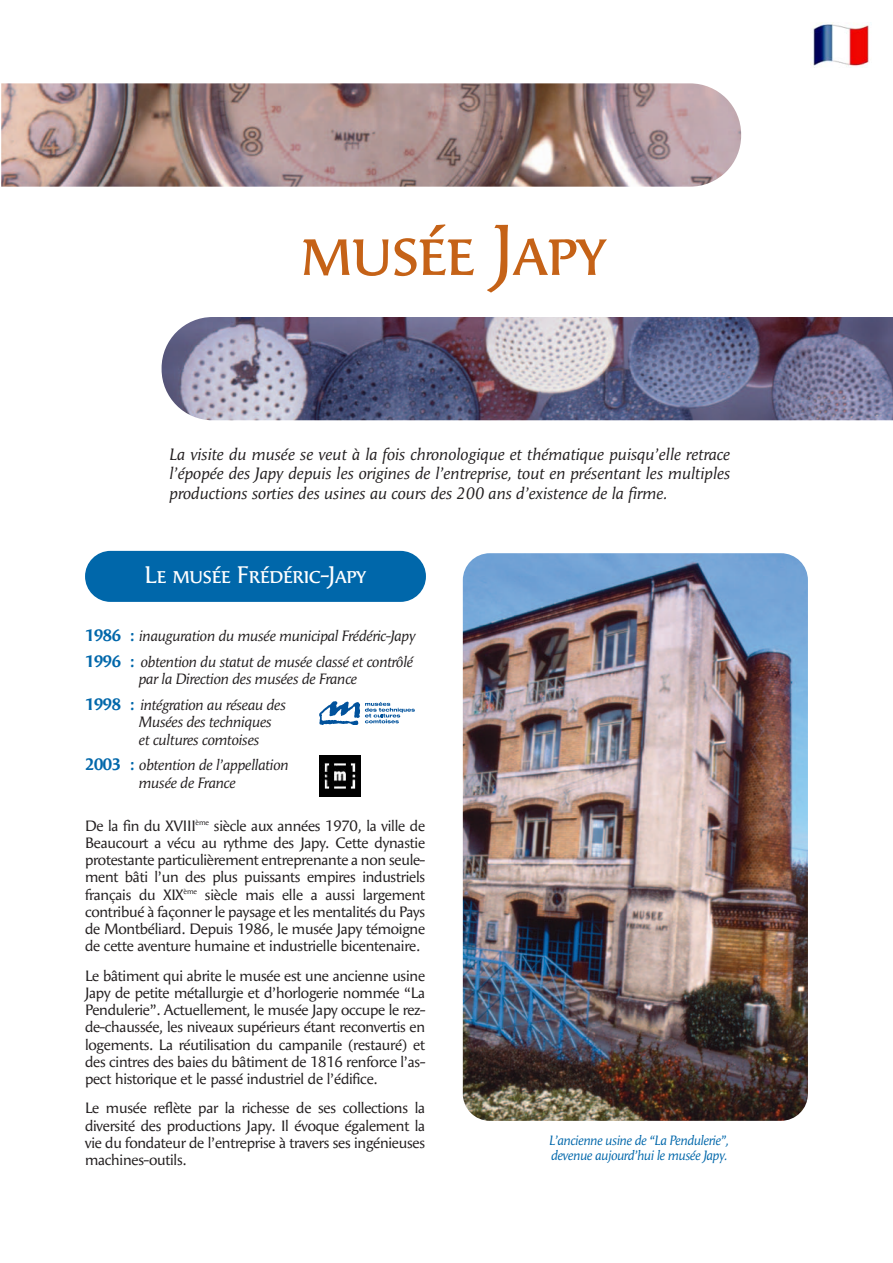
<style>
.page{position:relative;width:893px;height:1263px;background:#fff}
.page>*{position:absolute;margin:0;border:0;box-sizing:border-box;transform-origin:0 0}
.t1{font:72px "Angie Small Caps";letter-spacing:-.015em;color:#c56217}
.t2{font:24px "Angie Small Caps";letter-spacing:-.015em;color:#fff}
.t3{font:16.5px/19.8px "Angie Italic LF";color:#231f20;text-align:justify}
.t4{font:15px/17.2px "Angie Sans";letter-spacing:-.015em;color:#231f20;text-align:justify}
.t5{font:italic 15px/25.8px "Angie";letter-spacing:-.015em;color:#231f20}
.t6{font:italic 13.5px/15px "Angie";letter-spacing:-.025em;color:#0067aa;scale:.96 1}
.s1{font-family:"Angie Bold LF";font-style:normal;font-size:16.5px;color:#0067aa}
.s2{font-family:"Angie Small Caps"}
</style>
<div class="page">
<img style="left:463px;top:553px;width:345px;height:568px">
<div style="left:85px;top:551px;width:341px;height:51px;background:#0067aa;border-radius:26px"></div>
<img style="left:162px;top:317px;width:730px;height:103px">
<img style="left:1px;top:83px;width:740px;height:104px">
<svg style="left:319px;top:701px;width:96px;height:24px"></svg>
<svg style="left:320px;top:796px;width:41px;height:1px"></svg>
<img style="left:320px;top:755px;width:41px;height:41px">
<img style="left:810px;top:22px;width:61px;height:45px">
<h1 class="t1" style="left:300px;top:208px;width:308px">musée Japy</h1>
<p class="t3" style="left:169px;top:445px;width:562px">La visite du musée se veut à la fois chronologique et thématique puisqu’elle retrace l’épopée des Japy depuis les origines de l’entreprise, tout en présentant les multiples productions sorties des usines au cours des 200 ans d’existence de la firme.</p>
<h2 class="t2" style="left:145px;top:561px;width:223px">Le musée Frédéric-Japy</h2>
<p class="t5" style="left:85px;top:624px;width:332px"><span class="s1">1986 :</span> inauguration du musée municipal Frédéric-Japy<br><span class="s1">1996 :</span> obtention du statut de musée classé et contrôlé</p>
<p class="t5" style="left:85px;top:667px;width:273px;text-indent:53px">par la Direction des musées de France<br><span class="s1">1998 :</span> intégration au réseau des</p>
<p class="t5" style="left:138px;top:715px;width:134px;line-height:17.2px">Musées des techniques et cultures comtoises</p>
<p class="t5" style="left:85px;top:758px;width:205px;line-height:17.2px;text-align:center"><span class="s1">2003 :</span> obtention de l’appellation musée de France</p>
<p class="t4" style="left:85px;top:818px;width:342px">De la fin du XVIII<sup>ème</sup> siècle aux années <span class="s2">1970</span>, la ville de Beaucourt a vécu au rythme des Japy. Cette dynastie protestante particulièrement entreprenante a non seule&shy;ment bâti l’un des plus puissants empires industriels français du XIX<sup>ème</sup> siècle mais elle a aussi largement contribué à façonner le paysage et les mentalités du Pays de Montbéliard. Depuis <span class="s2">1986</span>, le musée Japy témoigne de cette aventure humaine et industrielle bicentenaire.</p>
<p class="t4" style="left:85px;top:968px;width:342px">Le bâtiment qui abrite le musée est une ancienne usine Japy de petite métallurgie et d’horlogerie nommée “La Pendulerie”. Actuellement, le musée Japy occupe le rez&shy;de-chaussée, les niveaux supérieurs étant reconvertis en logements. La réutilisation du campanile (restauré) et des cintres des baies du bâtiment de <span class="s2">1816</span> renforce l’as&shy;pect historique et le passé industriel de l’édifice.</p>
<p class="t4" style="left:85px;top:1101px;width:342px">Le musée reflète par la richesse de ses collections la diversité des productions Japy. Il évoque également la vie du fondateur de l’entreprise à travers ses ingénieuses machines-outils.</p>
<p class="t6" style="left:549px;top:1134px;width:189px">L’ancienne usine de “La Pendulerie”, devenue aujourd’hui le musée Japy.</p>
</div>
